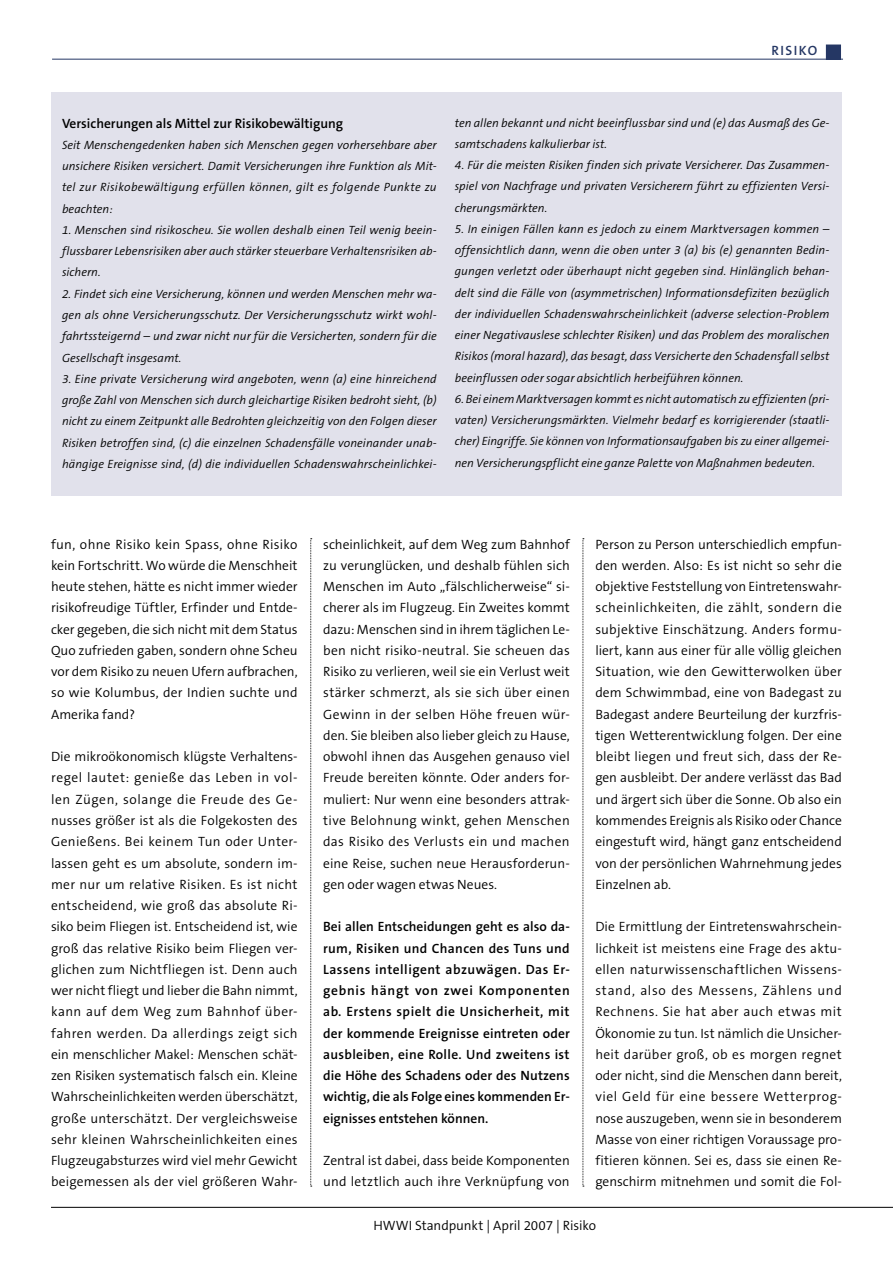
<style>
.page{position:relative;width:893px;height:1263px;background:#fff}
.page>*{position:absolute;margin:0;border:0;box-sizing:border-box;transform-origin:0 0}
.Fliesstext{font:300 13.5px/21.3px "The Sans B4";letter-spacing:.005em;color:#000;text-align:justify}
.Fliesstext-2{font:600 13.5px/21.3px "The Sans B6";color:#000;text-align:justify}
.Themen{font:600 13.5px "The Sans B6";letter-spacing:.1em;color:#253764}
.Editorial{font:italic 300 12px/21.3px "The Sans B4";letter-spacing:.005em;color:#000;text-align:justify}
</style>
<div class="page">
<hr style="left:51px;top:1207px;width:842px;height:1px;background:#000">
<div style="left:826px;top:45px;width:14px;height:14px;background:#253764"></div>
<div style="left:826px;top:45px;width:15px;height:15px;border:1px solid #253764"></div>
<hr style="left:52px;top:59px;width:791px;height:1px;background:#253764">
<svg style="left:310px;top:538px;width:2px;height:649px"></svg>
<svg style="left:583px;top:538px;width:1px;height:649px"></svg>
<div style="left:51px;top:92px;width:791px;height:404px;background:#e1e1eb"></div>
<p class="Themen" style="left:772px;top:43px;width:47px">RISIKO</p>
<p class="Fliesstext-2" style="left:62px;top:113px;width:283px">Versicherungen als Mittel zur Risikobewältigung</p>
<p class="Editorial" style="left:62px;top:135px;width:376px">Seit Menschengedenken haben sich Menschen gegen vorhersehbare aber unsichere Risiken versichert. Damit Versicherungen ihre Funktion als Mit&shy;tel zur Risikobewältigung erfüllen können, gilt es folgende Punkte zu beachten:</p>
<p class="Editorial" style="left:62px;top:220px;width:376px">1. Menschen sind risikoscheu. Sie wollen deshalb einen Teil wenig beein&shy;flussbarer Lebensrisiken aber auch stärker steuerbare Verhaltensrisiken ab&shy;sichern.</p>
<p class="Editorial" style="left:62px;top:283px;width:376px">2. Findet sich eine Versicherung, können und werden Menschen mehr wa&shy;gen als ohne Versicherungsschutz. Der Versicherungsschutz wirkt wohl&shy;fahrtssteigernd – und zwar nicht nur für die Versicherten, sondern für die Gesellschaft insgesamt.</p>
<p class="Editorial" style="left:62px;top:368px;width:376px">3. Eine private Versicherung wird angeboten, wenn (a) eine hinreichend große Zahl von Menschen sich durch gleichartige Risiken bedroht sieht, (b) nicht zu einem Zeitpunkt alle Bedrohten gleichzeitig von den Folgen dieser Risiken betroffen sind, (c) die einzelnen Schadensfälle voneinander unab&shy;hängige Ereignisse sind, (d) die individuellen Schadenswahrscheinlichkei-</p>
<p class="Editorial" style="left:455px;top:112px;width:376px">ten allen bekannt und nicht beeinflussbar sind und (e) das Ausmaß des Ge&shy;samtschadens kalkulierbar ist.</p>
<p class="Editorial" style="left:455px;top:155px;width:376px">4. Für die meisten Risiken finden sich private Versicherer. Das Zusammen&shy;spiel von Nachfrage und privaten Versicherern führt zu effizienten Versi&shy;cherungsmärkten.</p>
<p class="Editorial" style="left:455px;top:218px;width:376px">5. In einigen Fällen kann es jedoch zu einem Marktversagen kommen – offensichtlich dann, wenn die oben unter 3 (a) bis (e) genannten Bedin&shy;gungen verletzt oder überhaupt nicht gegeben sind. Hinlänglich behan&shy;delt sind die Fälle von (asymmetrischen) Informationsdefiziten bezüglich der individuellen Schadenswahrscheinlichkeit (adverse selection-Problem einer Negativauslese schlechter Risiken) und das Problem des moralischen Risikos (moral hazard), das besagt, dass Versicherte den Schadensfall selbst beeinflussen oder sogar absichtlich herbeiführen können.</p>
<p class="Editorial" style="left:455px;top:389px;width:376px">6. Bei einem Marktversagen kommt es nicht automatisch zu effizienten (pri&shy;vaten) Versicherungsmärkten. Vielmehr bedarf es korrigierender (staatli&shy;cher) Eingriffe. Sie können von Informationsaufgaben bis zu einer allgemei&shy;nen Versicherungspflicht eine ganze Palette von Maßnahmen bedeuten.</p>
<p class="Fliesstext" style="left:51px;top:534px;width:248px">fun, ohne Risiko kein Spass, ohne Risiko kein Fortschritt. Wo würde die Menschheit heute stehen, hätte es nicht immer wieder risikofreudige Tüftler, Erfinder und Entde&shy;cker gegeben, die sich nicht mit dem Status Quo zufrieden gaben, sondern ohne Scheu vor dem Risiko zu neuen Ufern aufbrachen, so wie Kolumbus, der Indien suchte und Amerika fand?</p>
<p class="Fliesstext" style="left:51px;top:746px;width:248px">Die mikroökonomisch klügste Verhaltens&shy;regel lautet: genieße das Leben in vol&shy;len Zügen, solange die Freude des Ge&shy;nusses größer ist als die Folgekosten des Genießens. Bei keinem Tun oder Unter&shy;lassen geht es um absolute, sondern im&shy;mer nur um relative Risiken. Es ist nicht entscheidend, wie groß das absolute Ri&shy;siko beim Fliegen ist. Entscheidend ist, wie groß das relative Risiko beim Fliegen ver&shy;glichen zum Nichtfliegen ist. Denn auch wer nicht fliegt und lieber die Bahn nimmt, kann auf dem Weg zum Bahnhof über&shy;fahren werden. Da allerdings zeigt sich ein menschlicher Makel: Menschen schät&shy;zen Risiken systematisch falsch ein. Kleine Wahrscheinlichkeiten werden überschätzt, große unterschätzt. Der vergleichsweise sehr kleinen Wahrscheinlichkeiten eines Flugzeugabsturzes wird viel mehr Gewicht beigemessen als der viel größeren Wahr-</p>
<p class="Fliesstext" style="left:323px;top:534px;width:248px">scheinlichkeit, auf dem Weg zum Bahnhof zu verunglücken, und deshalb fühlen sich Menschen im Auto „fälschlicherweise“ si&shy;cherer als im Flugzeug. Ein Zweites kommt dazu: Menschen sind in ihrem täglichen Le&shy;ben nicht risiko-neutral. Sie scheuen das Risiko zu verlieren, weil sie ein Verlust weit stärker schmerzt, als sie sich über einen Gewinn in der selben Höhe freuen wür&shy;den. Sie bleiben also lieber gleich zu Hause, obwohl ihnen das Ausgehen genauso viel Freude bereiten könnte. Oder anders for&shy;muliert: Nur wenn eine besonders attrak&shy;tive Belohnung winkt, gehen Menschen das Risiko des Verlusts ein und machen eine Reise, suchen neue Herausforderun&shy;gen oder wagen etwas Neues.</p>
<p class="Fliesstext-2" style="left:323px;top:916px;width:248px">Bei allen Entscheidungen geht es also da&shy;rum, Risiken und Chancen des Tuns und Lassens intelligent abzuwägen. Das Er&shy;gebnis hängt von zwei Komponenten ab. Erstens spielt die Unsicherheit, mit der kommende Ereignisse eintreten oder ausbleiben, eine Rolle. Und zweitens ist die Höhe des Schadens oder des Nutzens wichtig, die als Folge eines kommenden Er&shy;eignisses entstehen können.</p>
<p class="Fliesstext" style="left:323px;top:1150px;width:248px">Zentral ist dabei, dass beide Komponenten und letztlich auch ihre Verknüpfung von</p>
<p class="Fliesstext" style="left:595px;top:534px;width:248px">Person zu Person unterschiedlich empfun&shy;den werden. Also: Es ist nicht so sehr die objektive Feststellung von Eintretenswahr&shy;scheinlichkeiten, die zählt, sondern die subjektive Einschätzung. Anders formu&shy;liert, kann aus einer für alle völlig gleichen Situation, wie den Gewitterwolken über dem Schwimmbad, eine von Badegast zu Badegast andere Beurteilung der kurzfris&shy;tigen Wetterentwicklung folgen. Der eine bleibt liegen und freut sich, dass der Re&shy;gen ausbleibt. Der andere verlässt das Bad und ärgert sich über die Sonne. Ob also ein kommendes Ereignis als Risiko oder Chance eingestuft wird, hängt ganz entscheidend von der persönlichen Wahrnehmung jedes Einzelnen ab.</p>
<p class="Fliesstext" style="left:595px;top:916px;width:248px">Die Ermittlung der Eintretenswahrschein&shy;lichkeit ist meistens eine Frage des aktu&shy;ellen naturwissenschaftlichen Wissens&shy;stand, also des Messens, Zählens und Rechnens. Sie hat aber auch etwas mit Ökonomie zu tun. Ist nämlich die Unsicher&shy;heit darüber groß, ob es morgen regnet oder nicht, sind die Menschen dann bereit, viel Geld für eine bessere Wetterprog&shy;nose auszugeben, wenn sie in besonderem Masse von einer richtigen Voraussage pro&shy;fitieren können. Sei es, dass sie einen Re&shy;genschirm mitnehmen und somit die Fol-</p>
<p class="Fliesstext" style="left:373px;top:1216px;width:224px">HWWI Standpunkt | April 2007 | Risiko</p>
</div>
